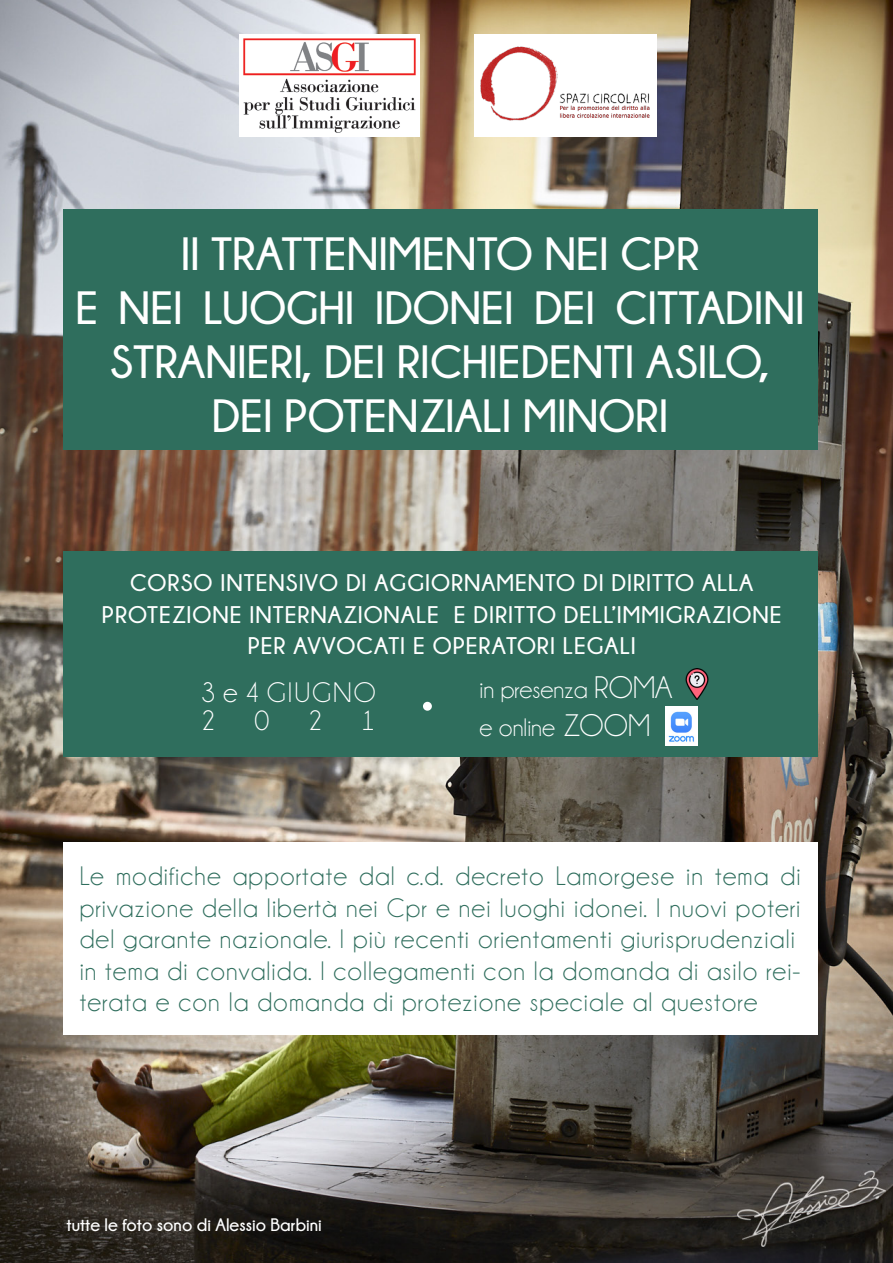
<style>
.page{position:relative;width:893px;height:1263px;background:#fff}
.page>*{position:absolute;margin:0;border:0;box-sizing:border-box;transform-origin:0 0}
.t1{font:700 46.5px/54px "Champagne&Limousines";color:#fff;text-align:center}
.t2{font:28.5px "Champagne&Limousines";letter-spacing:.07em;color:#fff}
.t3{font:27px/31.5px "Champagne&Limousines";letter-spacing:.04em;color:#2f6e5d;text-align:justify}
.t4{font:25.5px "Champagne&Limousines";color:#fff}
.t5{font:700 24px "Champagne&Limousines";letter-spacing:.04em;color:#fff}
.t6{font:700 18px "Champagne&Limousines";color:#fff}
.s1{font-size:31.5px}
</style>
<div class="page">
<img style="left:0;top:0;width:893px;height:1263px">
<div style="left:63px;top:843px;width:754px;height:192px;background:#fff"></div>
<div style="left:63px;top:210px;width:754px;height:240px;background:#2f6e5d"></div>
<img style="left:474px;top:34px;width:183px;height:103px">
<img style="left:239px;top:34px;width:180px;height:103px">
<div style="left:63px;top:551px;width:754px;height:206px;background:#2f6e5d"></div>
<div style="left:423px;top:702px;width:9px;height:9px;background:#fff;border-radius:50%"></div>
<img style="left:665px;top:706px;width:32px;height:40px">
<img style="left:685px;top:669px;width:24px;height:31px">
<p class="t1" style="left:181px;top:226px;width:520px">Il TRATTENIMENTO NEI CPR</p>
<p class="t1" style="left:75px;top:280px;width:731px">E NEI LUOGHI IDONEI DEI CITTADINI<br>STRANIERI, DEI RICHIEDENTI ASILO,</p>
<p class="t1" style="left:212px;top:388px;width:458px">DEI POTENZIALI MINORI</p>
<p class="t5" style="left:130px;top:570px;width:625px">CORSO INTENSIVO DI AGGIORNAMENTO DI DIRITTO ALLA</p>
<p class="t5" style="left:102px;top:601px;width:681px">PROTEZIONE INTERNAZIONALE E DIRITTO DELL’IMMIGRAZIONE</p>
<p class="t5" style="left:248px;top:633px;width:389px">PER AVVOCATI E OPERATORI LEGALI</p>
<p class="t2" style="left:201px;top:678px;width:176px">3 e 4 GIUGNO</p>
<p class="t2" style="left:201px;top:706px;width:16px">2</p>
<p class="t2" style="left:255px;top:706px;width:16px">0</p>
<p class="t2" style="left:308px;top:706px;width:16px">2</p>
<p class="t2" style="left:361px;top:706px;width:16px">1</p>
<p class="t4" style="left:479px;top:677px;width:194px">in presenza <span class="s1">ROMA</span></p>
<p class="t4" style="left:479px;top:715px;width:172px">e online <span class="s1">ZOOM</span></p>
<p class="t3" style="left:80px;top:860px;width:722px">Le modifiche apportate dal c.d. decreto Lamorgese in tema di privazione della libertà nei Cpr e nei luoghi idonei. I nuovi poteri del garante nazionale. I più recenti orientamenti giurisprudenziali</p>
<p class="t3" style="left:80px;top:955px;width:722px">in tema di convalida. I collegamenti con la domanda di asilo rei&shy;terata e con la domanda di protezione speciale al questore</p>
<p class="t6" style="left:67px;top:1215px;width:257px">tutte le foto sono di Alessio Barbini</p>
</div>
